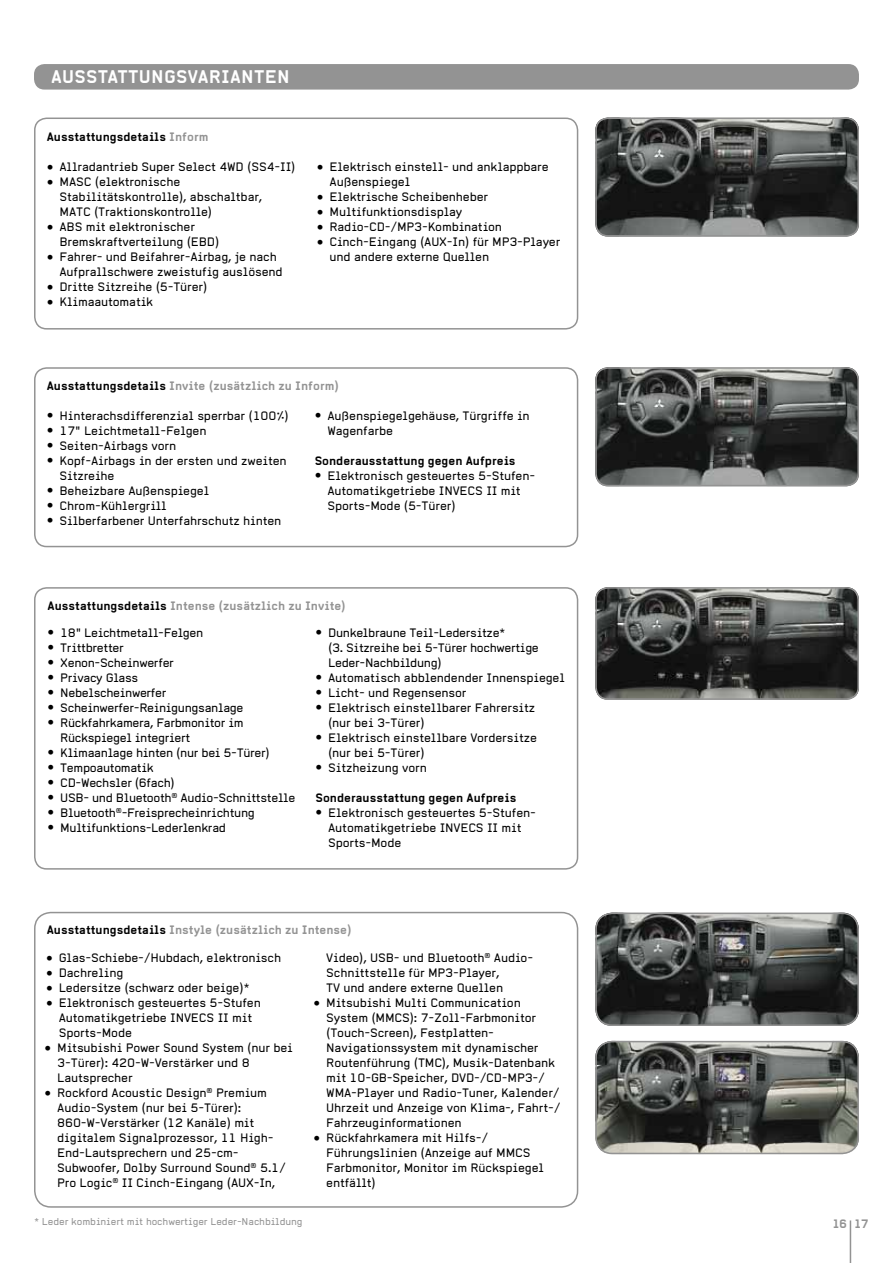
<style>
.page{position:relative;width:893px;height:1263px;background:#fff}
.page>*{position:absolute;margin:0;border:0;box-sizing:border-box;transform-origin:0 0}
.t1{font:700 18px "Alpha Headline";letter-spacing:.015em;color:#fff}
.t2{font:12px/15px "Alpha Headline";letter-spacing:-.015em;color:#000}
.t3{font:700 12px "Alpha Headline";color:#939393}
.t4{font:700 12px "Alpha Headline";color:#000}
.t5{font:9.75px "Alpha Headline";letter-spacing:-.01em;color:#939393}
.s1{color:#939393}
.s2{font-family:"Helvetica Neue LT Pro";font-weight:100;font-stretch:expanded;font-size:13.5px}
.s3{color:#000}
</style>
<div class="page">
<hr style="left:850px;top:1220px;width:1px;height:43px;background:#939393">
<div style="left:34px;top:64px;width:825px;height:26px;background:#939393;border-radius:10px"></div>
<img style="left:597px;top:587px;width:262px;height:113px">
<div style="left:595px;top:587px;width:264px;height:113px;border:2px solid #939393;border-radius:12px"></div>
<img style="left:597px;top:1041px;width:262px;height:113px">
<div style="left:595px;top:1041px;width:264px;height:113px;border:2px solid #939393;border-radius:16px"></div>
<img style="left:595px;top:913px;width:264px;height:113px">
<div style="left:595px;top:913px;width:264px;height:113px;border:2px solid #939393;border-radius:16px"></div>
<img style="left:595px;top:118px;width:264px;height:116px">
<div style="left:595px;top:118px;width:264px;height:119px;border:2px solid #939393;border-radius:12px"></div>
<img style="left:595px;top:367px;width:264px;height:119px">
<div style="left:595px;top:367px;width:264px;height:119px;border:2px solid #939393;border-radius:12px"></div>
<div style="left:34px;top:912px;width:544px;height:296px;border:2px solid #939393;border-radius:16px"></div>
<div style="left:34px;top:587px;width:544px;height:283px;border:2px solid #939393;border-radius:12px"></div>
<div style="left:34px;top:118px;width:544px;height:212px;border:2px solid #939393;border-radius:12px"></div>
<div style="left:34px;top:367px;width:544px;height:180px;border:2px solid #939393;border-radius:12px"></div>
<h1 class="t1" style="left:51px;top:66px;width:24px">AUSST</h1>
<h1 class="t1" style="left:108px;top:66px;width:23px">ATTUNGS</h1>
<h1 class="t1" style="left:188px;top:66px;width:66px">VARIANTEN</h1>
<p class="t4" style="left:47px;top:129px;width:163px">Ausstattungsdetails <span class="s1">I nform</span></p>
<p class="t2" style="left:47px;top:160px;width:250px"><span class="s2">•</span> Allradantrieb Super Select 4WD (SS4-II)</p>
<p class="t2" style="left:60px;top:175px;width:204px;text-indent:-13px"><span class="s2">•</span> MASC (elektronische<br>Stabilitätskontrolle), abschaltbar,<br>MATC (Traktionskontrolle)</p>
<p class="t2" style="left:60px;top:220px;width:161px;text-indent:-13px"><span class="s2">•</span> ABS mit elektronischer<br>Bremskraftverteilung (EBD)</p>
<p class="t2" style="left:60px;top:250px;width:225px;text-indent:-13px"><span class="s2">•</span> Fahrer- und Beifahrer-Airbag, je nach<br>Aufprallschwere zweistufig auslösend</p>
<p class="t2" style="left:47px;top:280px;width:162px"><span class="s2">•</span> Dritte Sitzreihe (5-Türer)</p>
<p class="t2" style="left:47px;top:295px;width:108px"><span class="s2">•</span> Klimaautomatik</p>
<p class="t2" style="left:330px;top:160px;width:221px;text-indent:-13px"><span class="s2">•</span> Elektrisch einstell- und anklappbare<br>Außenspiegel</p>
<p class="t2" style="left:317px;top:190px;width:173px"><span class="s2">•</span> Elektrische Scheibenheber</p>
<p class="t2" style="left:317px;top:205px;width:147px"><span class="s2">•</span> Multifunktionsdisplay</p>
<p class="t2" style="left:317px;top:220px;width:187px"><span class="s2">•</span> Radio-CD-/MP3-Kombination</p>
<p class="t2" style="left:330px;top:235px;width:232px;text-indent:-13px"><span class="s2">•</span> Cinch-Eingang (AUX-In) für MP3-Player und andere externe Quellen</p>
<p class="t3" style="left:47px;top:378px;width:294px"><span class="s3">Ausstattungsdetails</span> I nvite (zusätzlich zu I nform)</p>
<p class="t2" style="left:47px;top:408px;width:244px"><span class="s2">•</span> Hinterachsdifferenzial sperrbar (100%)</p>
<p class="t2" style="left:47px;top:423px;width:161px"><span class="s2">•</span> 17" Leichtmetall-Felgen</p>
<p class="t2" style="left:47px;top:438px;width:131px"><span class="s2">•</span> Seiten-Airbags vorn</p>
<p class="t2" style="left:60px;top:453px;width:229px;text-indent:-13px"><span class="s2">•</span> Kopf-Airbags in der ersten und zweiten<br>Sitzreihe</p>
<p class="t2" style="left:47px;top:483px;width:164px"><span class="s2">•</span> Beheizbare Außenspiegel</p>
<p class="t2" style="left:47px;top:498px;width:122px"><span class="s2">•</span> Chrom-Kühlergrill</p>
<p class="t2" style="left:47px;top:513px;width:236px"><span class="s2">•</span> Silberfarbener Unterfahrschutz hinten</p>
<p class="t2" style="left:327px;top:408px;width:204px;text-indent:-13px"><span class="s2">•</span> Außenspiegelgehäuse, Türgriffe in<br>Wagenfarbe</p>
<p class="t4" style="left:315px;top:453px;width:202px">Sonderausstattung gegen Aufpreis</p>
<p class="t2" style="left:327px;top:468px;width:209px;text-indent:-13px"><span class="s2">•</span> Elektronisch gesteuertes 5-Stufen-<br>Automatikgetriebe INVECS II mit<br>Sports-Mode (5-Türer)</p>
<p class="t3" style="left:48px;top:598px;width:300px"><span class="s3">Ausstattungsdetails</span> I ntense (zusätzlich zu I nvite)</p>
<p class="t2" style="left:48px;top:625px;width:157px"><span class="s2">•</span> 18" Leichtmetall-Felgen</p>
<p class="t2" style="left:48px;top:640px;width:78px"><span class="s2">•</span> Trittbretter</p>
<p class="t2" style="left:48px;top:655px;width:128px"><span class="s2">•</span> Xenon-Scheinwerfer</p>
<p class="t2" style="left:48px;top:670px;width:92px"><span class="s2">•</span> Privacy Glass</p>
<p class="t2" style="left:48px;top:685px;width:121px"><span class="s2">•</span> Nebelscheinwerfer</p>
<p class="t2" style="left:48px;top:700px;width:197px"><span class="s2">•</span> Scheinwerfer-Reinigungsanlage</p>
<p class="t2" style="left:60px;top:715px;width:185px;text-indent:-13px"><span class="s2">•</span> Rückfahrkamera, Farbmonitor im<br>Rückspiegel integriert</p>
<p class="t2" style="left:48px;top:745px;width:224px"><span class="s2">•</span> Klimaanlage hinten (nur bei 5-Türer)</p>
<p class="t2" style="left:48px;top:760px;width:108px"><span class="s2">•</span> Tempoautomatik</p>
<p class="t2" style="left:48px;top:775px;width:129px"><span class="s2">•</span> CD-Wechsler (6fach)</p>
<p class="t2" style="left:48px;top:790px;width:249px"><span class="s2">•</span> USB- und Bluetooth<sup>®</sup> Audio-Schnittstelle</p>
<p class="t2" style="left:48px;top:805px;width:209px"><span class="s2">•</span> Bluetooth<sup>®</sup>-Freisprecheinrichtung</p>
<p class="t2" style="left:48px;top:820px;width:180px"><span class="s2">•</span> Multifunktions-Lederlenkrad</p>
<p class="t2" style="left:328px;top:625px;width:212px;text-indent:-13px"><span class="s2">•</span> Dunkelbraune Teil-Ledersitze*<br>(3. Sitzreihe bei 5-Türer hochwertige<br>Leder-Nachbildung)</p>
<p class="t2" style="left:315px;top:670px;width:251px"><span class="s2">•</span> Automatisch abblendender Innenspiegel</p>
<p class="t2" style="left:315px;top:685px;width:153px"><span class="s2">•</span> Licht- und Regensensor</p>
<p class="t2" style="left:328px;top:700px;width:209px;text-indent:-13px"><span class="s2">•</span> Elektrisch einstellbarer Fahrersitz (nur bei 3-Türer)</p>
<p class="t2" style="left:328px;top:730px;width:210px;text-indent:-13px"><span class="s2">•</span> Elektrisch einstellbare Vordersitze (nur bei 5-Türer)</p>
<p class="t2" style="left:315px;top:760px;width:113px"><span class="s2">•</span> Sitzheizung vorn</p>
<p class="t4" style="left:315px;top:790px;width:202px">Sonderausstattung gegen Aufpreis</p>
<p class="t2" style="left:328px;top:805px;width:209px;text-indent:-13px"><span class="s2">•</span> Elektronisch gesteuertes 5-Stufen-<br>Automatikgetriebe INVECS II mit<br>Sports-Mode</p>
<p class="t3" style="left:47px;top:922px;width:306px"><span class="s3">Ausstattungsdetails</span> I nstyle (zusätzlich zu I ntense)</p>
<p class="t2" style="left:46px;top:950px;width:237px"><span class="s2">•</span> Glas-Schiebe-/Hubdach, elektronisch</p>
<p class="t2" style="left:46px;top:965px;width:79px"><span class="s2">•</span> Dachreling</p>
<p class="t2" style="left:46px;top:980px;width:205px"><span class="s2">•</span> Ledersitze (schwarz oder beige)*</p>
<p class="t2" style="left:59px;top:995px;width:204px;text-indent:-13px"><span class="s2">•</span> Elektronisch gesteuertes 5-Stufen<br>Automatikgetriebe INVECS II mit<br>Sports-Mode</p>
<p class="t2" style="left:57px;top:1040px;width:237px;text-indent:-13px"><span class="s2">•</span> Mitsubishi Power Sound System (nur bei<br>3-Türer): 420-W-Verstärker und 8<br>Lautsprecher</p>
<p class="t2" style="left:57px;top:1085px;width:230px;text-indent:-13px"><span class="s2">•</span> Rockford Acoustic Design<sup>®</sup> Premium Audio-System (nur bei 5-Türer):<br>860-W-Verstärker (12 Kanäle) mit digitalem Signalprozessor, 11 High-End-Lautsprechern und 25-cm-Subwoofer, Dolby Surround Sound<sup>®</sup> 5.1/ Pro Logic<sup>®</sup> II Cinch-Eingang (AUX-In,</p>
<p class="t5" style="left:34px;top:1215px;width:270px">* Leder kombiniert mit hochwertiger Leder-Nachbildung</p>
<p class="t2" style="left:326px;top:950px;width:208px">Video), USB- und Bluetooth<sup>®</sup> Audio-<br>Schnittstelle für MP3-Player,<br>TV und andere externe Quellen</p>
<p class="t2" style="left:326px;top:995px;width:236px;text-indent:-13px"><span class="s2">•</span> Mitsubishi Multi Communication System (MMCS): 7-Zoll-Farbmonitor (Touch-Screen), Festplatten-Navigationssystem mit dynamischer Routenführung (TMC), Musik-Datenbank mit 10-GB-Speicher, DVD-/CD-MP3-/ WMA-Player und Radio-Tuner, Kalender/ Uhrzeit und Anzeige von Klima-, Fahrt-/ Fahrzeuginformationen</p>
<p class="t2" style="left:326px;top:1130px;width:219px;text-indent:-13px"><span class="s2">•</span> Rückfahrkamera mit Hilfs-/<br>Führungslinien (Anzeige auf MMCS<br>Farbmonitor, Monitor im Rückspiegel entfällt)</p>
<p class="t3" style="left:832px;top:1216px;width:38px">16 17</p>
</div>
